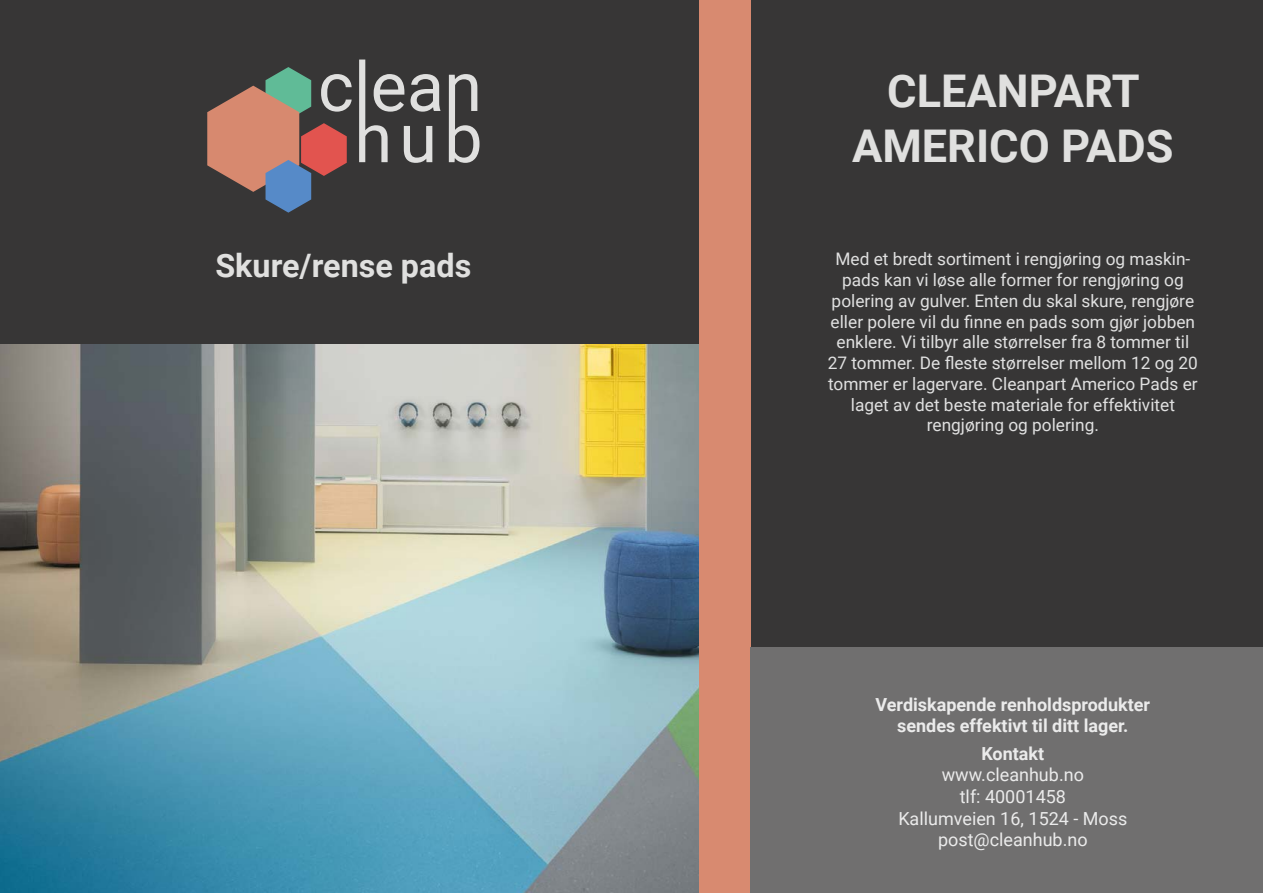
<style>
.page{position:relative;width:1263px;height:893px;background:#373636}
.page>*{position:absolute;margin:0;border:0;box-sizing:border-box;transform-origin:0 0}
.t1{font:700 45.15px/54.2px "Roboto";color:#e0e0df;text-align:center}
.t2{font:700 32.4px "Roboto";color:#e0e0df}
.t3{font:18px/21.6px "Roboto";color:#ebebeb;text-align:center}
.t4{font:700 18px/21.6px "Roboto";color:#ebebeb;text-align:center}
.t5{font:17.25px/20.7px "Roboto";color:#e0e0e0;text-align:center}
</style>
<div class="page">
<svg style="left:359px;top:60px;width:81px;height:103px"></svg>
<svg style="left:449px;top:74px;width:30px;height:89px"></svg>
<svg style="left:207px;top:67px;width:145px;height:146px"></svg>
<img style="left:0;top:344px;width:699px;height:549px">
<div style="left:699px;top:0;width:51px;height:893px;background:#d88a70"></div>
<div style="left:750px;top:647px;width:513px;height:246px;background:#706f6f"></div>
<h2 class="t2" style="left:215px;top:243px;width:257px">Skure/rense pads</h2>
<h1 class="t1" style="left:852px;top:63px;width:323px">CLEANPART<br>AMERICO PADS</h1>
<p class="t5" style="left:828px;top:248px;width:372px">Med et bredt sortiment i rengjøring og maskin&shy;pads kan vi løse alle former for rengjøring og polering av gulver. Enten du skal skure, rengjøre eller polere vil du finne en pads som gjør jobben enklere. Vi tilbyr alle størrelser fra 8 tommer til 27 tommer. De fleste størrelser mellom 12 og 20 tommer er lagervare. Cleanpart Americo Pads er laget av det beste materiale for effektivitet rengjøring og polering.</p>
<p class="t4" style="left:875px;top:693px;width:276px">Verdiskapende renholdsprodukter sendes effektivt til ditt lager.</p>
<p class="t4" style="left:981px;top:742px;width:64px">Kontakt</p>
<p class="t3" style="left:898px;top:763px;width:231px">www.cleanhub.no<br>tlf: 40001458<br>Kallumveien 16, 1524 - Moss post@cleanhub.no</p>
</div>
